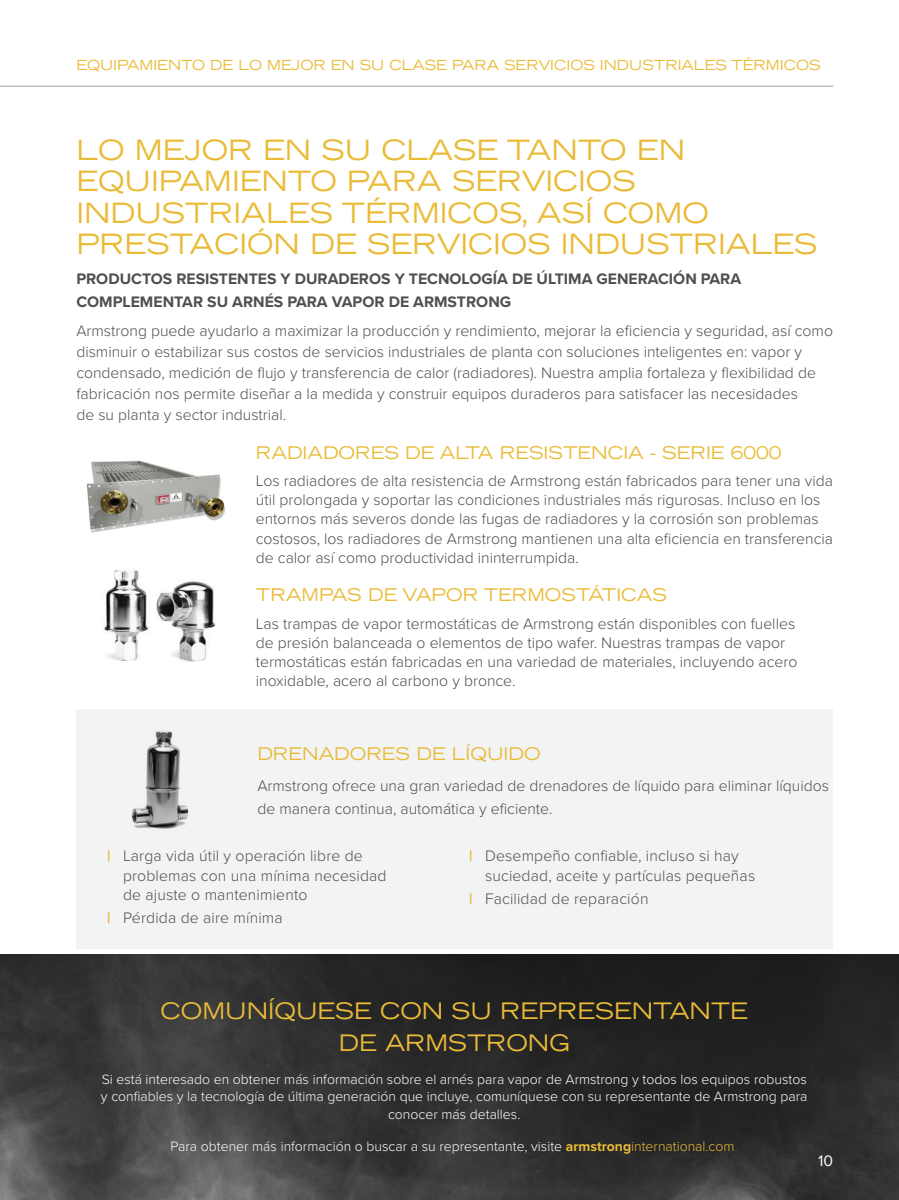
<style>
.page{position:relative;width:899px;height:1200px;background:#fff}
.page>*{position:absolute;margin:0;border:0;box-sizing:border-box;transform-origin:0 0}
.Big_Header{font:expanded 28px/31.5px "Trade Gothic LT Std";color:#eabb37}
.Big_Header-2{font:expanded 22.75px/31.5px "Trade Gothic LT Std";color:#eabb37;text-align:center}
.t1{font:expanded 17.5px "Trade Gothic LT Std";color:#eabb37}
.t2{font:300 15.75px/19.2px "Proxima Nova";color:#4e4f50}
.Body_Header{font:700 15.75px/22.8px "Proxima Nova";color:#4e4f50}
.t3{font:15.75px "Proxima Nova";color:#fff}
.t4{font:300 14px/17.5px "Proxima Nova";color:#fff;text-align:center}
.t5{font:expanded 13.83px "Trade Gothic LT Std";color:#eabb37}
.s1{font-weight:700;color:#eabb37}
.s2{color:#eabb37}
.s3{font-size:15.75px;color:#4e4f50}
</style>
<div class="page">
<img style="left:86px;top:460px;width:139px;height:73px">
<div style="left:76px;top:709px;width:756px;height:239px;background:#f2f3f4"></div>
<img style="left:131px;top:731px;width:58px;height:98px">
<img style="left:0;top:954px;width:898px;height:245px">
<img style="left:104px;top:570px;width:112px;height:92px">
<hr style="left:0;top:86px;width:832px;height:1px;background:#b5b6b9">
<svg style="left:894px;top:1197px;width:5px;height:3px"></svg>
<p class="t5" style="left:76px;top:56px;width:745px">EQUIPAMIENTO DE LO MEJOR EN SU CLASE PARA SERVICIOS INDUSTRIALES TÉRMICOS</p>
<p class="Big_Header" style="left:76px;top:133px;width:742px">LO MEJOR EN SU CLASE TANTO EN<br>EQUIPAMIENTO PARA SERVICIOS<br>INDUSTRIALES TÉRMICOS, ASÍ COMO<br>PRESTACIÓN DE SERVICIOS INDUSTRIALES</p>
<p class="Body_Header" style="left:76px;top:267px;width:666px">PRODUCTOS RESISTENTES Y DURADEROS Y TECNOLOGÍA DE ÚLTIMA GENERACIÓN PARA<br>COMPLEMENTAR SU ARNÉS PARA VAPOR DE ARMSTRONG</p>
<p class="t2" style="left:76px;top:319px;width:757px;line-height:21px">Armstrong puede ayudarlo a maximizar la producción y rendimiento, mejorar la eficiencia y seguridad, así como disminuir o estabilizar sus costos de servicios industriales de planta con soluciones inteligentes en: vapor y condensado, medición de flujo y transferencia de calor (radiadores). Nuestra amplia fortaleza y flexibilidad de fabricación nos permite diseñar a la medida y construir equipos duraderos para satisfacer las necesidades<br>de su planta y sector industrial.</p>
<p class="t1" style="left:256px;top:441px;width:527px">RADIADORES DE ALTA RESISTENCIA - SERIE 6000</p>
<p class="t2" style="left:256px;top:470px;width:578px">Los radiadores de alta resistencia de Armstrong están fabricados para tener una vida útil prolongada y soportar las condiciones industriales más rigurosas. Incluso en los entornos más severos donde las fugas de radiadores y la corrosión son problemas costosos, los radiadores de Armstrong mantienen una alta eficiencia en transferencia de calor así como productividad ininterrumpida.</p>
<p class="t1" style="left:256px;top:583px;width:412px">TRAMPAS DE VAPOR TERMOSTÁTICAS</p>
<p class="t2" style="left:256px;top:612px;width:543px">Las trampas de vapor termostáticas de Armstrong están disponibles con fuelles de presión balanceada o elementos de tipo wafer. Nuestras trampas de vapor termostáticas están fabricadas en una variedad de materiales, incluyendo acero inoxidable, acero al carbono y bronce.</p>
<p class="t1" style="left:257px;top:742px;width:284px">DRENADORES DE LÍQUIDO</p>
<p class="t2" style="left:257px;top:773px;width:573px;line-height:22.8px">Armstrong ofrece una gran variedad de drenadores de líquido para eliminar líquidos de manera continua, automática y eficiente.</p>
<p class="t2" style="left:123px;top:845px;width:265px;text-indent:-16px"><span class="s1">|</span> Larga vida útil y operación libre de problemas con una mínima necesidad de ajuste o mantenimiento</p>
<p class="t2" style="left:107px;top:907px;width:177px"><span class="s1">|</span> Pérdida de aire mínima</p>
<p class="t2" style="left:485px;top:845px;width:271px;text-indent:-16px"><span class="s1">|</span> Desempeño confiable, incluso si hay suciedad, aceite y partículas pequeñas</p>
<p class="t2" style="left:469px;top:887px;width:181px"><span class="s1">|</span> Facilidad de reparación</p>
<p class="Big_Header-2" style="left:160px;top:994px;width:588px">COMUNÍQUESE CON SU REPRESENTANTE<br>DE ARMSTRONG</p>
<p class="t4" style="left:101px;top:1069px;width:707px">Si está interesado en obtener más información sobre el arnés para vapor de Armstrong y todos los equipos robustos y confiables y la tecnología de última generación que incluye, comuníquese con su representante de Armstrong para conocer más detalles.</p>
<p class="t4" style="left:170px;top:1136px;width:568px">Para obtener más información o buscar a su representante, visite <span class="s1">armstrong</span><span class="s2">international.com</span><span class="s3">.</span></p>
<p class="t3" style="left:817px;top:1148px;width:16px">10</p>
</div>
